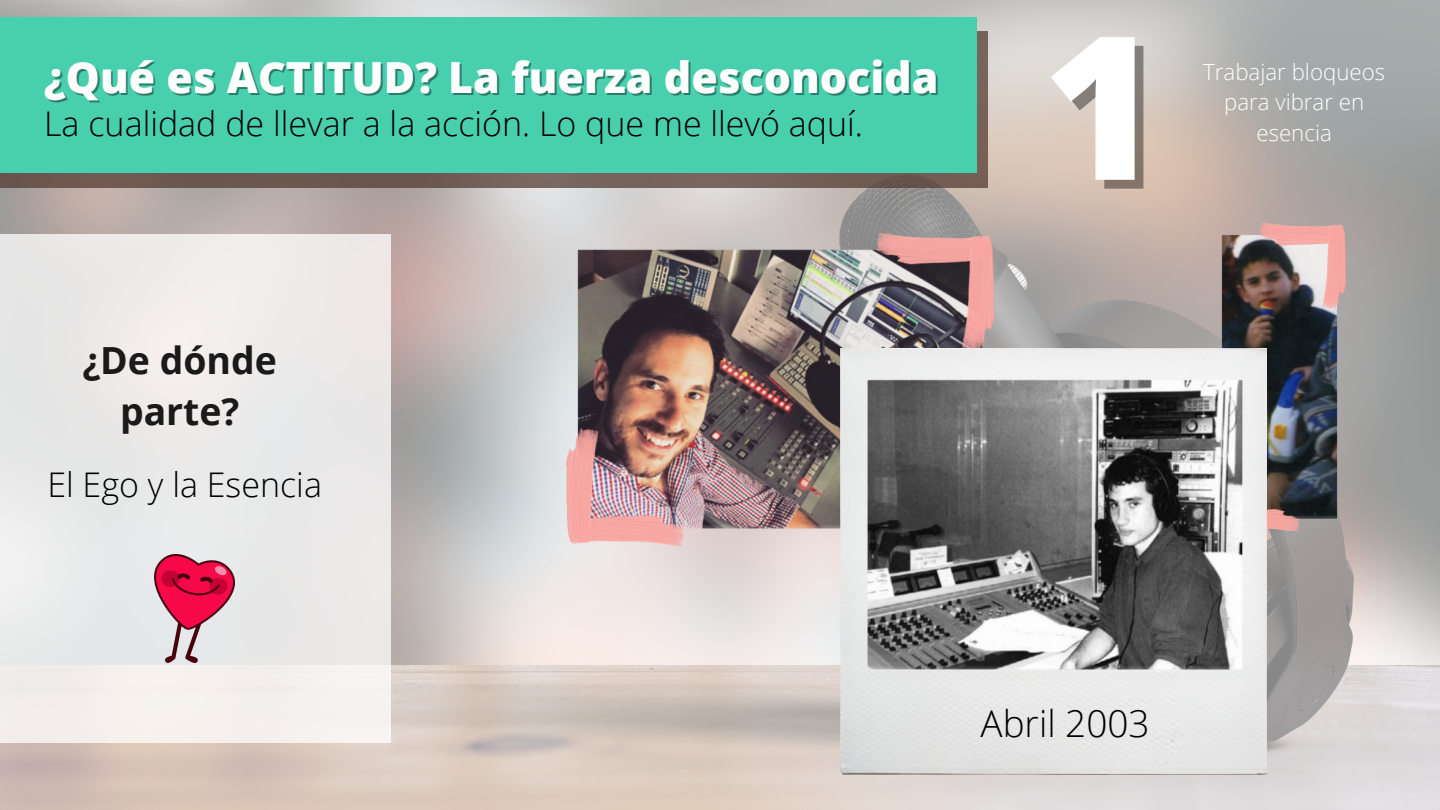
<style>
.page{position:relative;width:1440px;height:810px;background:#fff}
.page>*{position:absolute;margin:0;border:0;box-sizing:border-box;transform-origin:0 0}
.t1{font:800 200px "Open Sans";color:rgb(0 0 0/.4)}
.t2{font:800 42.9px "Open Sans";color:#fff}
.t3{font:700 37.4px/51.8px "Open Sans";color:#1a1a1a;text-align:center}
.t4{font:300 36.9px "Open Sans";color:#000}
.t5{font:300 34px "Open Sans";color:#000}
.t6{font:300 22.3px/30.8px "Open Sans";color:#fff;text-align:center}
</style>
<div class="page">
<img style="left:0;top:0;width:1440px;height:810px">
<img style="left:1213px;top:222px;width:132px;height:308px">
<img style="left:566px;top:234px;width:427px;height:312px">
<img style="left:840px;top:349px;width:426px;height:426px">
<svg style="left:0;top:31px;width:988px;height:157px;background:#6f6057"></svg>
<div style="left:0;top:18px;width:976px;height:155px;background:#48cfae"></div>
<div style="left:0;top:235px;width:391px;height:508px;background:#ebe9e9"></div>
<img style="left:154px;top:555px;width:80px;height:107px">
<p class="t2" style="left:44px;top:47px;width:896px">¿Qué es ACTITUD? La fuerza desconocida</p>
<p class="t5" style="left:44px;top:99px;width:820px">La cualidad de llevar a la acción. Lo que me llevó aquí.</p>
<p class="t3" style="left:82px;top:333px;width:196px">¿De dónde parte?</p>
<p class="t5" style="left:47px;top:461px;width:276px">El Ego y la Esencia</p>
<h1 class="t1" style="left:1051px;top:-25px;width:118px">1</h1>
<p class="t6" style="left:1203px;top:56px;width:183px">Trabajar bloqueos para vibrar en esencia</p>
<p class="t4" style="left:981px;top:697px;width:170px">Abril 2003</p>
</div>
